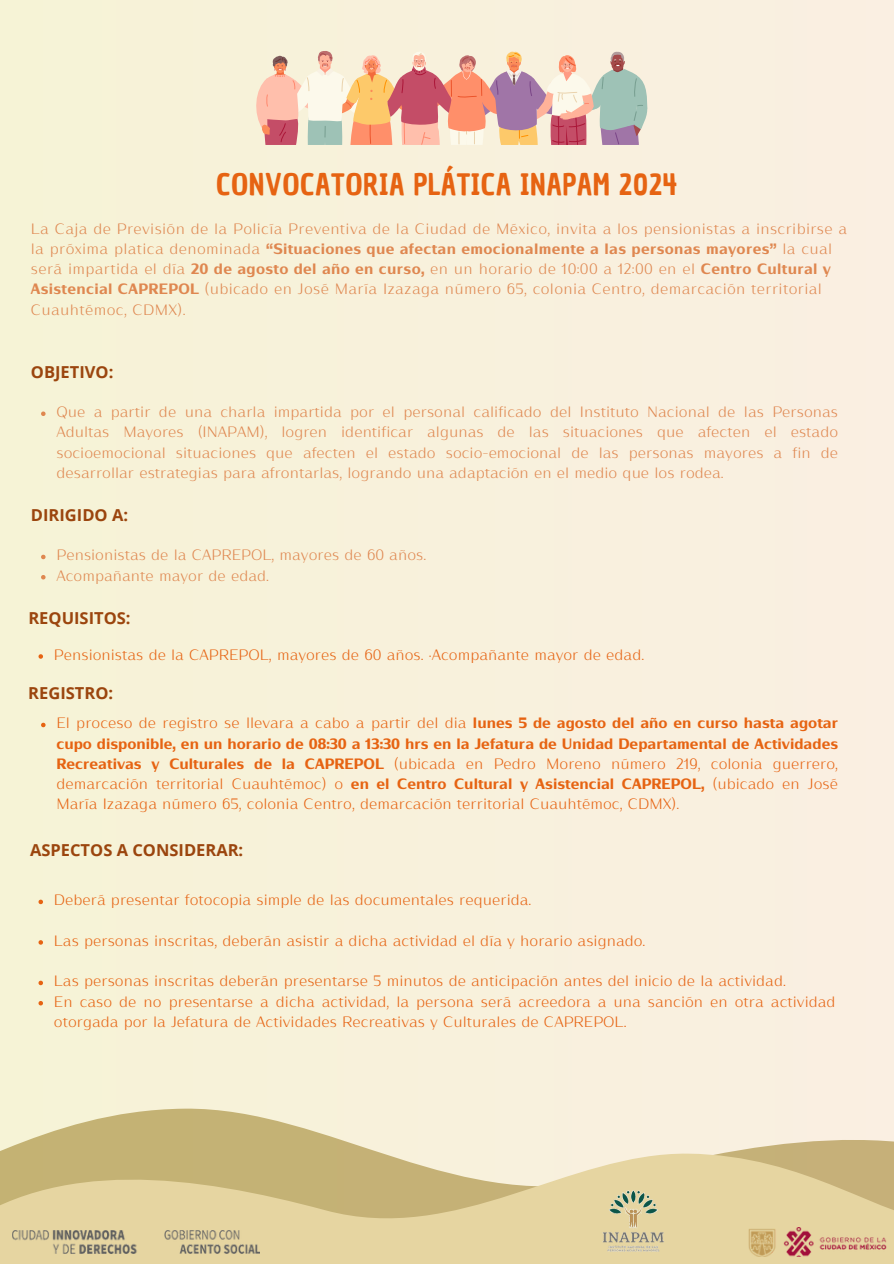
<style>
.page{position:relative;width:894px;height:1264px;background:#fff}
.page>*{position:absolute;margin:0;border:0;box-sizing:border-box;transform-origin:0 0}
.t1{font:28.8px "Chau Philomene One";letter-spacing:.02em;color:#e66312}
.t2{font:700 16.5px "Open Sans";color:#9b450e}
.t3{font:300 15px/20.2px "Nirand";color:#e66312;text-align:justify}
.t4{font:300 15px/20.2px "Nirand";letter-spacing:.02em;color:#df8750}
.t5{font:300 15px "Nirand";color:#df8750}
.s1{font-weight:700}
</style>
<div class="page">
<div style="left:0;top:0;width:893px;height:1263px;background:#f8f1dc"></div>
<svg style="left:256px;top:51px;width:392px;height:94px"></svg>
<svg style="left:0;top:1108px;width:893px;height:44px"></svg>
<svg style="left:0;top:1152px;width:893px;height:111px;fill:#e6d5a1"></svg>
<img style="left:747px;top:1227px;width:139px;height:28px">
<img style="left:12px;top:1230px;width:247px;height:23px">
<img style="left:584px;top:1189px;width:96px;height:64px">
<svg style="left:41px;top:411px;width:5px;height:5px"></svg>
<svg style="left:41px;top:554px;width:5px;height:5px"></svg>
<svg style="left:41px;top:575px;width:5px;height:4px"></svg>
<svg style="left:38px;top:654px;width:5px;height:4px"></svg>
<svg style="left:41px;top:722px;width:5px;height:5px"></svg>
<svg style="left:38px;top:899px;width:5px;height:5px"></svg>
<svg style="left:38px;top:940px;width:5px;height:4px"></svg>
<svg style="left:38px;top:980px;width:5px;height:5px"></svg>
<svg style="left:38px;top:1001px;width:5px;height:4px"></svg>
<p class="t1" style="left:216px;top:165px;width:462px">CONVOCATORIA PLÁTICA INAPAM 2024</p>
<h2 class="t4" style="left:31px;top:219px;width:817px">La Caja de Previsión de la Policía Preventiva de la Ciudad de México, invita a los pensionistas a inscribirse a la próxima platica denominada <span class="s1">“Situaciones que afectan emocionalmente a las personas mayores”</span> la cual será impartida el día <span class="s1">20 de agosto del año en curso,</span> en un horario de 10:00 a 12:00 en el <span class="s1">Centro Cultural y Asistencial CAPREPOL</span> (ubicado en José María Izazaga número 65, colonia Centro, demarcación territorial Cuauhtémoc, CDMX).</h2>
<h2 class="t2" style="left:31px;top:360px;width:84px">OBJETIVO:</h2>
<p class="t4" style="left:56px;top:402px;width:783px;text-align:justify">Que a partir de una charla impartida por el personal calificado del Instituto Nacional de las Personas Adultas Mayores (INAPAM), logren identificar algunas de las situaciones que afecten el estado socioemocional situaciones que afecten el estado socio-emocional de las personas mayores a fin de desarrollar estrategias para afrontarlas, logrando una adaptación en el medio que los rodea.</p>
<p class="t2" style="left:31px;top:503px;width:99px">DIRIGIDO A:</p>
<h2 class="t5" style="left:56px;top:548px;width:371px">Pensionistas de la CAPREPOL, mayores de 60 años.</h2>
<p class="t5" style="left:56px;top:568px;width:214px">Acompañante mayor de edad.</p>
<h2 class="t2" style="left:28px;top:606px;width:104px">REQUISITOS:</h2>
<p class="t3" style="left:54px;top:645px;width:591px">Pensionistas de la CAPREPOL, mayores de 60 años. ·Acompañante mayor de edad.</p>
<p class="t2" style="left:28px;top:682px;width:86px">REGISTRO:</p>
<h2 class="t3" style="left:56px;top:713px;width:783px">El proceso de registro se llevara a cabo a partir del dia <span class="s1">lunes 5 de agosto del año en curso hasta agotar cupo disponible, en un horario de 08:30 a 13:30 hrs en la Jefatura de Unidad Departamental de Actividades Recreativas y Culturales de la CAPREPOL</span> (ubicada en Pedro Moreno número 219, colonia guerrero, demarcación territorial Cuauhtémoc) o <span class="s1">en el Centro Cultural y Asistencial CAPREPOL,</span> (ubicado en José María Izazaga número 65, colonia Centro, demarcación territorial Cuauhtémoc, CDMX).</h2>
<p class="t2" style="left:30px;top:838px;width:215px">ASPECTOS A CONSIDERAR:</p>
<p class="t3" style="left:54px;top:890px;width:479px">Deberá presentar fotocopia simple de las documentales requerida.</p>
<p class="t3" style="left:54px;top:931px;width:593px">Las personas inscritas, deberán asistir a dicha actividad el día y horario asignado.</p>
<p class="t3" style="left:54px;top:971px;width:733px">Las personas inscritas deberán presentarse 5 minutos de anticipación antes del inicio de la actividad.</p>
<p class="t3" style="left:54px;top:991px;width:783px">En caso de no presentarse a dicha actividad, la persona será acreedora a una sanción en otra actividad otorgada por la Jefatura de Actividades Recreativas y Culturales de CAPREPOL.</p>
</div>
